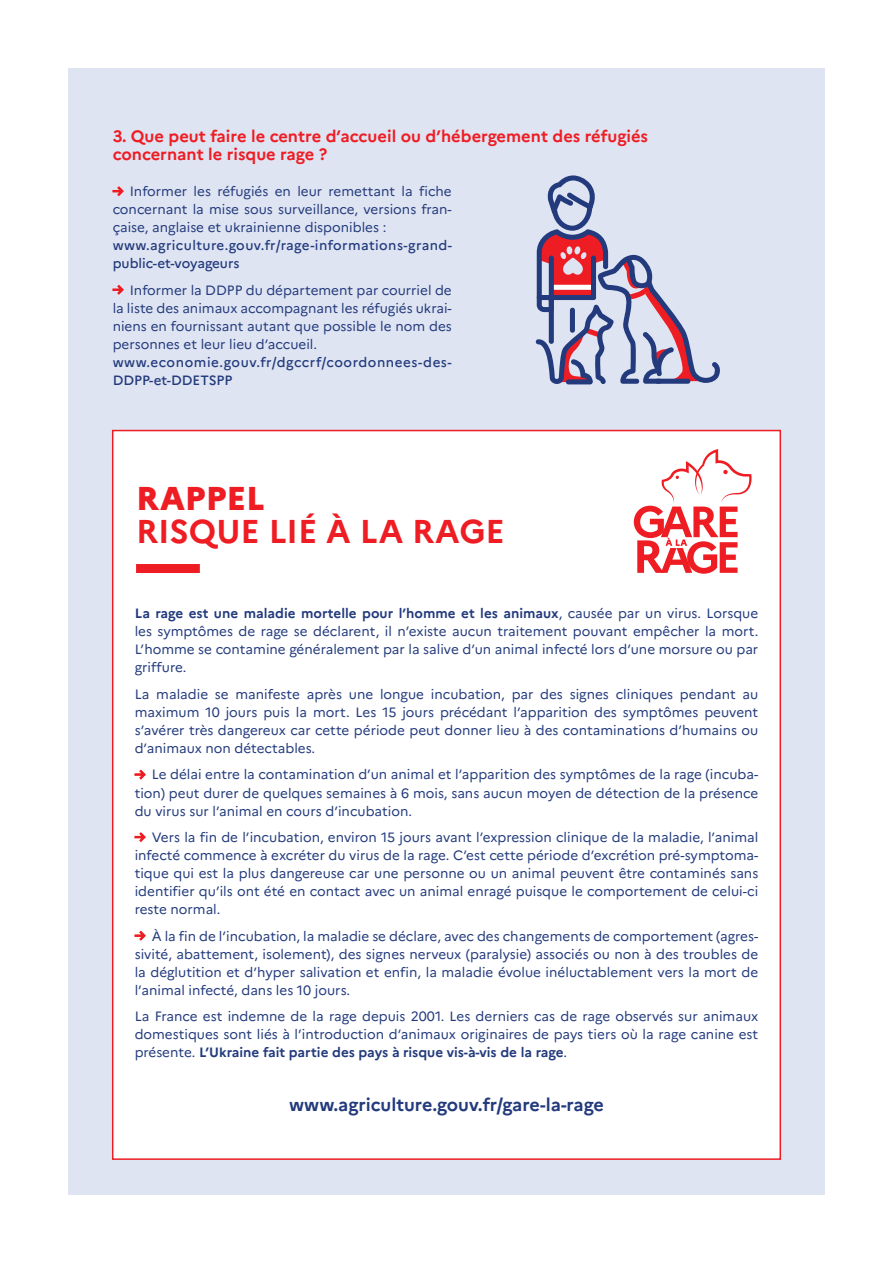
<style>
.page{position:relative;width:893px;height:1263px;background:#fff}
.page>*{position:absolute;margin:0;border:0;box-sizing:border-box;transform-origin:0 0}
.Texte{font:700 33px "Marianne";color:#ee1d23}
.Texte-2{font:800 33px "Marianne";color:#ee1d23}
.Texte-3{font:700 18px "Marianne";color:#233b7d}
.Titre_1{font:700 16.5px/18px "Marianne";color:#ee1d23}
.Texte-4{font:13.5px/18px "Marianne";color:#233b7d;text-align:justify}
.Texte-5{font:500 13.5px/18px "Marianne";letter-spacing:.03em;color:#233b7d}
.s1{color:#ee1d23}
.s2{font-weight:700}
</style>
<div class="page">
<div style="left:68px;top:68px;width:757px;height:1127px;background:#dfe4f2"></div>
<div style="left:111px;top:429px;width:671px;height:731px;background:#fff"></div>
<svg style="left:634px;top:449px;width:118px;height:125px;background:#fac0c1"></svg>
<svg style="left:536px;top:175px;width:184px;height:209px"></svg>
<div style="left:136px;top:564px;width:64px;height:9px;background:#ee1d23"></div>
<p class="Titre_1" style="left:113px;top:127px;width:537px">3. Que peut faire le centre d’accueil ou d’hébergement des réfugiés concernant le risque rage ?</p>
<p class="Texte-4" style="left:113px;top:182px;width:341px"><span class="s1">→</span> Informer les réfugiés en leur remettant la fiche concernant la mise sous surveillance, versions fran&shy;çaise, anglaise et ukrainienne disponibles :</p>
<p class="Texte-5" style="left:113px;top:236px;width:341px">www.agriculture.gouv.fr/rage-informations-grand&shy;public-et-voyageurs</p>
<p class="Texte-4" style="left:113px;top:281px;width:341px"><span class="s1">→</span> Informer la DDPP du département par courriel de la liste des animaux accompagnant les réfugiés ukrai&shy;niens en fournissant autant que possible le nom des personnes et leur lieu d’accueil.</p>
<p class="Texte-5" style="left:113px;top:353px;width:341px">www.economie.gouv.fr/dgccrf/coordonnees-des-<br>DDPP-et-DDETSPP</p>
<p class="Texte-2" style="left:136px;top:478px;width:130px">RAPPEL</p>
<p class="Texte" style="left:136px;top:511px;width:370px">RISQUE LIÉ À LA RAGE</p>
<p class="Texte-4" style="left:135px;top:605px;width:625px"><span class="s2">La rage est une maladie mortelle pour l’homme et les animaux</span>, causée par un virus. Lorsque les symptômes de rage se déclarent, il n’existe aucun traitement pouvant empêcher la mort.<br>L’homme se contamine généralement par la salive d’un animal infecté lors d’une morsure ou par griffure.</p>
<p class="Texte-4" style="left:135px;top:685px;width:625px">La maladie se manifeste après une longue incubation, par des signes cliniques pendant au maximum 10 jours puis la mort. Les 15 jours précédant l’apparition des symptômes peuvent s’avérer très dangereux car cette période peut donner lieu à des contaminations d’humains ou d’animaux non détectables.</p>
<p class="Texte-4" style="left:135px;top:766px;width:625px"><span class="s1">→</span> Le délai entre la contamination d’un animal et l’apparition des symptômes de la rage (incuba&shy;tion) peut durer de quelques semaines à 6 mois, sans aucun moyen de détection de la présence du virus sur l’animal en cours d’incubation.</p>
<p class="Texte-4" style="left:135px;top:828px;width:625px"><span class="s1">→</span> Vers la fin de l’incubation, environ 15 jours avant l’expression clinique de la maladie, l’animal infecté commence à excréter du virus de la rage. C’est cette période d’excrétion pré-symptoma&shy;tique qui est la plus dangereuse car une personne ou un animal peuvent être contaminés sans identifier qu’ils ont été en contact avec un animal enragé puisque le comportement de celui-ci reste normal.</p>
<p class="Texte-4" style="left:135px;top:927px;width:625px"><span class="s1">→</span> À la fin de l’incubation, la maladie se déclare, avec des changements de comportement (agres&shy;sivité, abattement, isolement), des signes nerveux (paralysie) associés ou non à des troubles de la déglutition et d’hyper salivation et enfin, la maladie évolue inéluctablement vers la mort de l’animal infecté, dans les 10 jours.</p>
<p class="Texte-4" style="left:135px;top:1007px;width:625px">La France est indemne de la rage depuis 2001. Les derniers cas de rage observés sur animaux domestiques sont liés à l’introduction d’animaux originaires de pays tiers où la rage canine est présente. <span class="s2">L’Ukraine fait partie des pays à risque vis-à-vis de la rage</span>.</p>
<p class="Texte-3" style="left:289px;top:1094px;width:316px">www.agriculture.gouv.fr/gare-la-rage</p>
</div>
